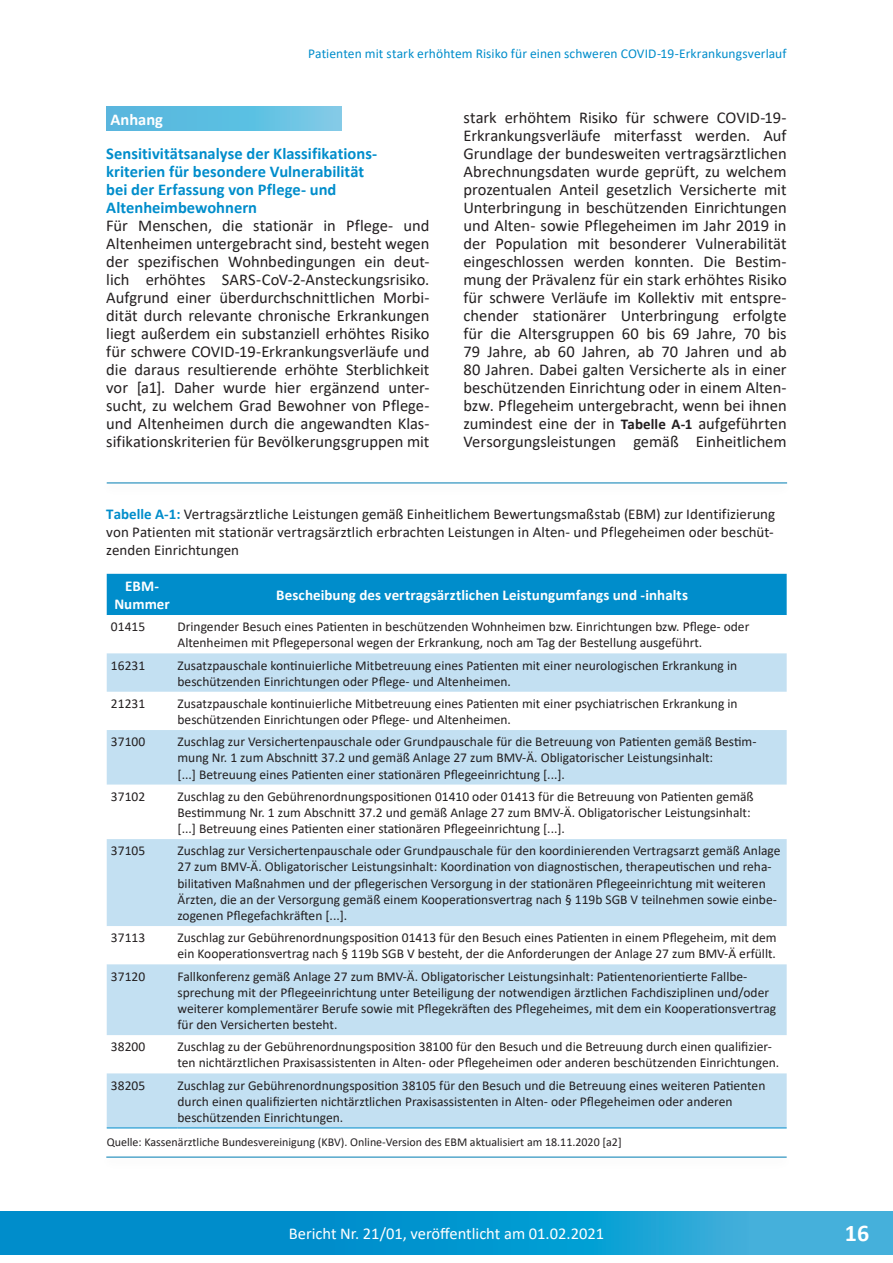
<style>
.page{position:relative;width:893px;height:1263px;background:#fff}
.page>*{position:absolute;margin:0;border:0;box-sizing:border-box;transform-origin:0 0}
.t1{font:700 24px "Calibri";color:#fff}
.Fließtext{font:16.5px/18px "Calibri";letter-spacing:-.005em;color:#231f20;text-align:justify}
.Zwischenüberschrift{font:700 16.5px/18px "Calibri";color:#008dcb}
.t2{font:16.5px "Calibri";color:#fff}
.t3{font:700 16.5px "Calibri";color:#fff}
.TabellenAbbildungsun{font:15px/18px "Calibri";color:#231f20;text-align:justify}
.Kopfzeile{font:700 15px/18px "Calibri";letter-spacing:.005em;color:#fff;text-align:center}
.Zelle{font:13.5px/16.2px "Calibri";color:#231f20}
.t4{font:13.5px "Calibri";letter-spacing:.005em;color:#008dcb}
.Zusatztext_Schrift_8{font:12px "Calibri";color:#231f20}
.s1{font-weight:700;font-size:15px}
.s2{font-weight:700;color:#008dcb}
</style>
<div class="page">
<div style="left:98px;top:1152px;width:696px;height:19px;background:#231f20;opacity:.2"></div>
<hr style="left:106px;top:1157px;width:681px;height:1px;background:#007cb2">
<div style="left:99px;top:478px;width:696px;height:19px;background:#231f20;opacity:.2"></div>
<hr style="left:107px;top:482px;width:680px;height:1px;background:#007cb2">
<div style="left:107px;top:574px;width:680px;height:41px;background:#008dcb"></div>
<svg style="left:107px;top:653px;width:680px;height:475px;fill:#c3e0f2"></svg>
<hr style="left:107px;top:1128px;width:71px;height:1px;background:#008dcb">
<hr style="left:178px;top:1128px;width:609px;height:1px;background:#008dcb">
<svg style="left:106px;top:106px;width:236px;height:25px;background:#62bfe1"></svg>
<svg style="left:0;top:1212px;width:893px;height:42px;background:#119ad1"></svg>
<p class="t4" style="left:308px;top:44px;width:480px">Patienten mit stark erhöhtem Risiko für einen schweren COVID-19-Erkrankungsverlauf</p>
<p class="t3" style="left:111px;top:107px;width:54px">Anhang</p>
<p class="Zwischenüberschrift" style="left:106px;top:145px;width:271px">Sensitivitätsanalyse der Klassifikations&shy;kriterien für besondere Vulnerabilität bei der Erfassung von Pflege- und Altenheimbewohnern</p>
<p class="Fließtext" style="left:106px;top:216px;width:325px">Für Menschen, die stationär in Pflege- und Altenheimen untergebracht sind, besteht wegen der spezifischen Wohnbedingungen ein deut&shy;lich erhöhtes SARS-CoV-2-Ansteckungsrisiko.<br>Aufgrund einer überdurchschnittlichen Morbi&shy;dität durch relevante chronische Erkrankungen liegt außerdem ein substanziell erhöhtes Risiko für schwere COVID-19-Erkrankungsverläufe und die daraus resultierende erhöhte Sterblichkeit vor [a1]. Daher wurde hier ergänzend unter&shy;sucht, zu welchem Grad Bewohner von Pflege&shy;und Altenheimen durch die angewandten Klas&shy;sifikationskriterien für Bevölkerungsgruppen mit</p>
<p class="Fließtext" style="left:463px;top:108px;width:325px">stark erhöhtem Risiko für schwere COVID-19- Erkrankungsverläufe miterfasst werden. Auf Grundlage der bundesweiten vertragsärztlichen Abrechnungsdaten wurde geprüft, zu welchem prozentualen Anteil gesetzlich Versicherte mit Unterbringung in beschützenden Einrichtungen und Alten- sowie Pflegeheimen im Jahr 2019 in der Population mit besonderer Vulnerabilität eingeschlossen werden konnten. Die Bestim&shy;mung der Prävalenz für ein stark erhöhtes Risiko für schwere Verläufe im Kollektiv mit entspre&shy;chender stationärer Unterbringung erfolgte für die Altersgruppen 60 bis 69 Jahre, 70 bis 79 Jahre, ab 60 Jahren, ab 70 Jahren und ab 80 Jahren. Dabei galten Versicherte als in einer beschützenden Einrichtung oder in einem Alten&shy;bzw. Pflegeheim untergebracht, wenn bei ihnen zumindest eine der in <span class="s1">Tabelle A-1</span> aufgeführten Versorgungsleistungen gemäß Einheitlichem</p>
<p class="TabellenAbbildungsun" style="left:106px;top:505px;width:670px"><span class="s2">Tabelle A-1:</span> Vertragsärztliche Leistungen gemäß Einheitlichem Bewertungsmaßstab (EBM) zur Identifizierung von Patienten mit stationär vertragsärztlich erbrachten Leistungen in Alten- und Pflegeheimen oder beschüt&shy;zenden Einrichtungen</p>
<p class="Kopfzeile" style="left:114px;top:577px;width:57px">EBM-<br>Nummer</p>
<p class="Kopfzeile" style="left:276px;top:586px;width:413px">Bescheibung des vertragsärztlichen Leistungumfangs und -inhalts</p>
<p class="Zelle" style="left:111px;top:618px;width:36px">01415</p>
<p class="Zelle" style="left:178px;top:618px;width:573px">Dringender Besuch eines Patienten in beschützenden Wohnheimen bzw. Einrichtungen bzw. Pflege- oder<br>Altenheimen mit Pflegepersonal wegen der Erkrankung, noch am Tag der Bestellung ausgeführt.</p>
<p class="Zelle" style="left:111px;top:657px;width:36px">16231</p>
<p class="Zelle" style="left:178px;top:657px;width:561px">Zusatzpauschale kontinuierliche Mitbetreuung eines Patienten mit einer neurologischen Erkrankung in beschützenden Einrichtungen oder Pflege- und Altenheimen.</p>
<p class="Zelle" style="left:111px;top:695px;width:36px">21231</p>
<p class="Zelle" style="left:178px;top:695px;width:562px">Zusatzpauschale kontinuierliche Mitbetreuung eines Patienten mit einer psychiatrischen Erkrankung in beschützenden Einrichtungen oder Pflege- und Altenheimen.</p>
<p class="Zelle" style="left:111px;top:733px;width:36px">37100</p>
<p class="Zelle" style="left:178px;top:733px;width:580px">Zuschlag zur Versichertenpauschale oder Grundpauschale für die Betreuung von Patienten gemäß Bestim&shy;mung Nr. 1 zum Abschnitt 37.2 und gemäß Anlage 27 zum BMV-Ä. Obligatorischer Leistungsinhalt:<br>[...] Betreuung eines Patienten einer stationären Pflegeeinrichtung [...].</p>
<p class="Zelle" style="left:111px;top:788px;width:36px">37102</p>
<p class="Zelle" style="left:178px;top:788px;width:578px">Zuschlag zu den Gebührenordnungspositionen 01410 oder 01413 für die Betreuung von Patienten gemäß<br>Bestimmung Nr. 1 zum Abschnitt 37.2 und gemäß Anlage 27 zum BMV-Ä. Obligatorischer Leistungsinhalt: [...] Betreuung eines Patienten einer stationären Pflegeeinrichtung [...].</p>
<p class="Zelle" style="left:111px;top:842px;width:36px">37105</p>
<p class="Zelle" style="left:178px;top:842px;width:604px">Zuschlag zur Versichertenpauschale oder Grundpauschale für den koordinierenden Vertragsarzt gemäß Anlage 27 zum BMV-Ä. Obligatorischer Leistungsinhalt: Koordination von diagnostischen, therapeutischen und reha&shy;bilitativen Maßnahmen und der pflegerischen Versorgung in der stationären Pflegeeinrichtung mit weiteren Ärzten, die an der Versorgung gemäß einem Kooperationsvertrag nach § 119b SGB V teilnehmen sowie einbe&shy;zogenen Pflegefachkräften [...].</p>
<p class="Zelle" style="left:111px;top:929px;width:36px">37113</p>
<p class="Zelle" style="left:178px;top:929px;width:601px">Zuschlag zur Gebührenordnungsposition 01413 für den Besuch eines Patienten in einem Pflegeheim, mit dem ein Kooperationsvertrag nach § 119b SGB V besteht, der die Anforderungen der Anlage 27 zum BMV-Ä erfüllt.</p>
<p class="Zelle" style="left:111px;top:967px;width:36px">37120</p>
<p class="Zelle" style="left:178px;top:967px;width:600px">Fallkonferenz gemäß Anlage 27 zum BMV-Ä. Obligatorischer Leistungsinhalt: Patientenorientierte Fallbe&shy;sprechung mit der Pflegeeinrichtung unter Beteiligung der notwendigen ärztlichen Fachdisziplinen und/oder weiterer komplementärer Berufe sowie mit Pflegekräften des Pflegeheimes, mit dem ein Kooperationsvertrag für den Versicherten besteht.</p>
<p class="Zelle" style="left:111px;top:1038px;width:36px">38200</p>
<p class="Zelle" style="left:178px;top:1038px;width:603px">Zuschlag zu der Gebührenordnungsposition 38100 für den Besuch und die Betreuung durch einen qualifizier&shy;ten nichtärztlichen Praxisassistenten in Alten- oder Pflegeheimen oder anderen beschützenden Einrichtungen.</p>
<p class="Zelle" style="left:111px;top:1077px;width:36px">38205</p>
<p class="Zelle" style="left:178px;top:1077px;width:589px">Zuschlag zur Gebührenordnungsposition 38105 für den Besuch und die Betreuung eines weiteren Patienten durch einen qualifizierten nichtärztlichen Praxisassistenten in Alten- oder Pflegeheimen oder anderen beschützenden Einrichtungen.</p>
<p class="Zusatztext_Schrift_8" style="left:107px;top:1133px;width:516px">Quelle: Kassenärztliche Bundesvereinigung (KBV). Online-Version des EBM aktualisiert am 18.11.2020 [a2]</p>
<p class="t2" style="left:289px;top:1222px;width:317px">Bericht Nr. 21/01, veröffentlicht am 01.02.2021</p>
<h1 class="t1" style="left:845px;top:1216px;width:26px">16</h1>
</div>
